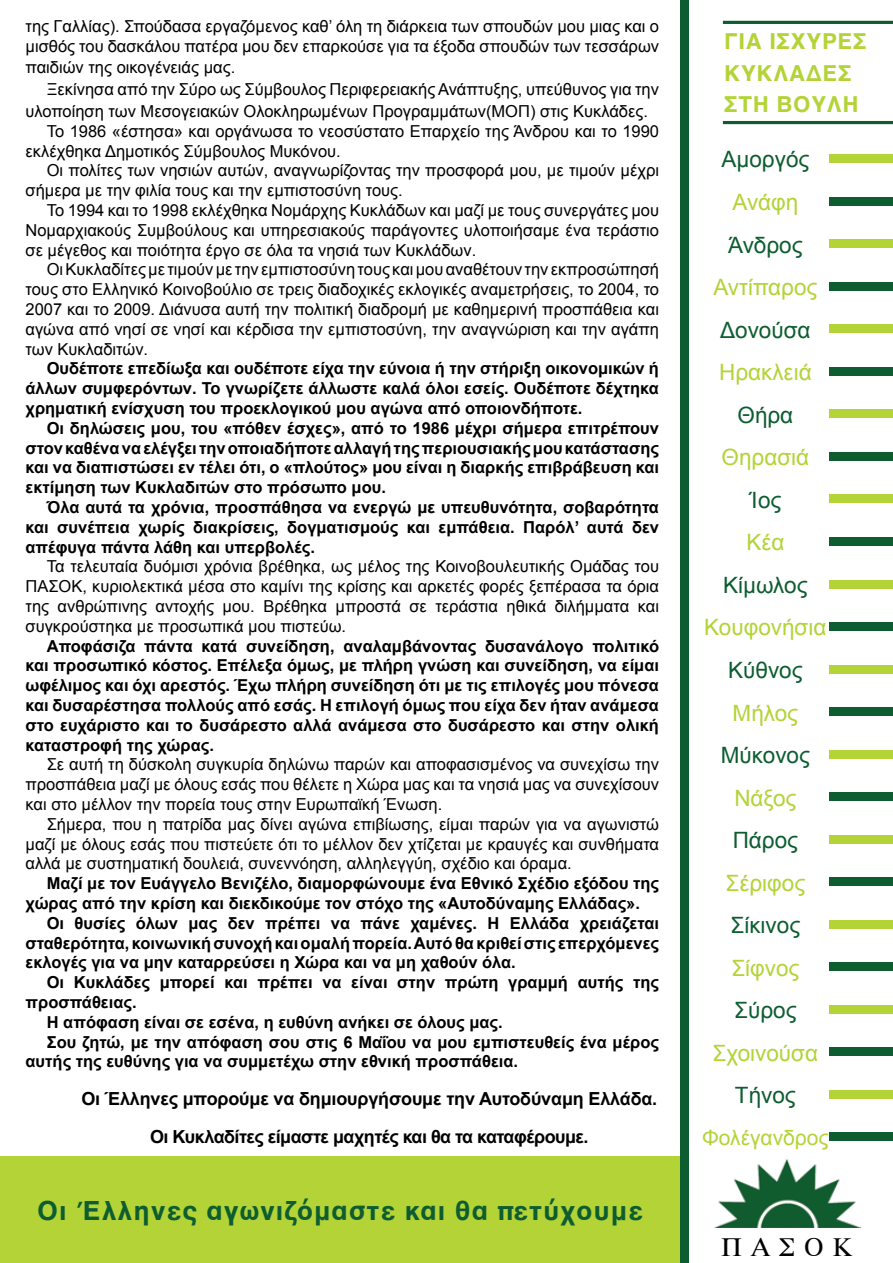
<style>
.page{position:relative;width:893px;height:1263px;background:#fff}
.page>*{position:absolute;margin:0;border:0;box-sizing:border-box;transform-origin:0 0}
.t1{font:700 27px "Helvetica";letter-spacing:.03em;color:#0d5d30}
.t2{font:22.5px "Arial";color:#b3d337}
.t3{font:22.5px "Arial";color:#0d5d30}
.t4{font:700 22.5px/31.5px "Helvetica";letter-spacing:.025em;color:#b3d337}
.t5{font:21px "Arial";color:#b3d337}
.t6{font:700 18px/37.8px "Arial";letter-spacing:-.01em;color:#000;text-align:center}
.t7{font:16.5px/19.8px "Arial";color:#000;text-align:justify}
.t8{font:700 16.5px/19.8px "Arial";color:#000;text-align:justify}
</style>
<div class="page">
<img style="left:715px;top:1159px;width:145px;height:68px">
<div style="left:0;top:1157px;width:680px;height:106px;background:#b3d337"></div>
<div style="left:829px;top:154px;width:64px;height:9px;background:#b3d337"></div>
<div style="left:680px;top:0;width:9px;height:1263px;background:#0d5d30"></div>
<div style="left:829px;top:197px;width:64px;height:9px;background:#0d5d30"></div>
<div style="left:829px;top:240px;width:64px;height:8px;background:#b3d337"></div>
<div style="left:829px;top:282px;width:64px;height:9px;background:#0d5d30"></div>
<div style="left:829px;top:325px;width:64px;height:8px;background:#b3d337"></div>
<div style="left:829px;top:367px;width:64px;height:9px;background:#0d5d30"></div>
<div style="left:829px;top:410px;width:64px;height:8px;background:#b3d337"></div>
<div style="left:829px;top:495px;width:64px;height:8px;background:#b3d337"></div>
<div style="left:829px;top:580px;width:64px;height:8px;background:#b3d337"></div>
<div style="left:829px;top:452px;width:64px;height:9px;background:#0d5d30"></div>
<div style="left:829px;top:622px;width:64px;height:9px;background:#0d5d30"></div>
<div style="left:829px;top:665px;width:64px;height:8px;background:#b3d337"></div>
<div style="left:829px;top:750px;width:64px;height:8px;background:#b3d337"></div>
<div style="left:829px;top:835px;width:64px;height:8px;background:#b3d337"></div>
<div style="left:829px;top:537px;width:64px;height:9px;background:#0d5d30"></div>
<div style="left:829px;top:877px;width:64px;height:9px;background:#0d5d30"></div>
<div style="left:829px;top:920px;width:64px;height:8px;background:#b3d337"></div>
<div style="left:829px;top:962px;width:64px;height:9px;background:#0d5d30"></div>
<div style="left:829px;top:792px;width:64px;height:9px;background:#0d5d30"></div>
<div style="left:829px;top:707px;width:64px;height:9px;background:#0d5d30"></div>
<div style="left:829px;top:1005px;width:64px;height:8px;background:#b3d337"></div>
<div style="left:829px;top:1047px;width:64px;height:9px;background:#0d5d30"></div>
<div style="left:829px;top:1090px;width:64px;height:8px;background:#b3d337"></div>
<div style="left:829px;top:1132px;width:64px;height:9px;background:#0d5d30"></div>
<hr style="left:723px;top:21px;width:170px;height:3px;background:#0d5d30">
<hr style="left:723px;top:121px;width:170px;height:3px;background:#0d5d30">
<p class="t7" style="left:26px;top:16px;width:635px">της Γαλλίας). Σπούδασα εργαζόμενος καθ’ όλη τη διάρκεια των σπουδών μου μιας και ο μισθός του δασκάλου πατέρα μου δεν επαρκούσε για τα έξοδα σπουδών των τεσσάρων</p>
<p class="t7" style="left:26px;top:58px;width:211px">παιδιών της οικογένειάς μας.</p>
<p class="t7" style="left:47px;top:80px;width:614px">Ξεκίνησα από την Σύρο ως Σύμβουλος Περιφερειακής Ανάπτυξης, υπεύθυνος για την</p>
<p class="t7" style="left:26px;top:101px;width:624px">υλοποίηση των Μεσογειακών Ολοκληρωμένων Προγραμμάτων(ΜΟΠ) στις Κυκλάδες.</p>
<p class="t7" style="left:26px;top:121px;width:635px;text-indent:21px">Το 1986 «έστησα» και οργάνωσα το νεοσύστατο Επαρχείο της Άνδρου και το 1990 εκλέχθηκα Δημοτικός Σύμβουλος Μυκόνου.</p>
<p class="t7" style="left:26px;top:161px;width:635px;text-indent:21px">Οι πολίτες των νησιών αυτών, αναγνωρίζοντας την προσφορά μου, με τιμούν μέχρι σήμερα με την φιλία τους και την εμπιστοσύνη τους.</p>
<p class="t7" style="left:26px;top:200px;width:635px;text-indent:21px">Το 1994 και το 1998 εκλέχθηκα Νομάρχης Κυκλάδων και μαζί με τους συνεργάτες μου Νομαρχιακούς Συμβούλους και υπηρεσιακούς παράγοντες υλοποιήσαμε ένα τεράστιο σε μέγεθος και ποιότητα έργο σε όλα τα νησιά των Κυκλάδων.</p>
<p class="t7" style="left:26px;top:260px;width:635px;text-indent:21px">Οι Κυκλαδίτες με τιμούν με την εμπιστοσύνη τους και μου αναθέτουν την εκπροσώπησή τους στο Ελληνικό Κοινοβούλιο σε τρεις διαδοχικές εκλογικές αναμετρήσεις, το 2004, το 2007 και το 2009. Διάνυσα αυτή την πολιτική διαδρομή με καθημερινή προσπάθεια και αγώνα από νησί σε νησί και κέρδισα την εμπιστοσύνη, την αναγνώριση και την αγάπη των Κυκλαδιτών.</p>
<p class="t8" style="left:26px;top:359px;width:635px;text-indent:21px">Ουδέποτε επεδίωξα και ουδέποτε είχα την εύνοια ή την στήριξη οικονομικών ή άλλων συμφερόντων. Το γνωρίζετε άλλωστε καλά όλοι εσείς. Ουδέποτε δέχτηκα χρηματική ενίσχυση του προεκλογικού μου αγώνα από οποιονδήποτε.</p>
<p class="t8" style="left:26px;top:419px;width:635px;text-indent:21px">Οι δηλώσεις μου, του «πόθεν έσχες», από το 1986 μέχρι σήμερα επιτρέπουν στον καθένα να ελέγξει την οποιαδήποτε αλλαγή της περιουσιακής μου κατάστασης και να διαπιστώσει εν τέλει ότι, ο «πλούτος» μου είναι η διαρκής επιβράβευση και εκτίμηση των Κυκλαδιτών στο πρόσωπο μου.</p>
<p class="t8" style="left:26px;top:498px;width:635px;text-indent:21px">Όλα αυτά τα χρόνια, προσπάθησα να ενεργώ με υπευθυνότητα, σοβαρότητα και συνέπεια χωρίς διακρίσεις, δογματισμούς και εμπάθεια. Παρόλ’ αυτά δεν απέφυγα πάντα λάθη και υπερβολές.</p>
<p class="t7" style="left:26px;top:557px;width:635px;text-indent:21px">Τα τελευταία δυόμισι χρόνια βρέθηκα, ως μέλος της Κοινοβουλευτικής Ομάδας του ΠΑΣΟΚ, κυριολεκτικά μέσα στο καμίνι της κρίσης και αρκετές φορές ξεπέρασα τα όρια της ανθρώπινης αντοχής μου. Βρέθηκα μπροστά σε τεράστια ηθικά διλήμματα και συγκρούστηκα με προσωπικά μου πιστεύω.</p>
<p class="t8" style="left:26px;top:636px;width:635px;text-indent:21px">Αποφάσιζα πάντα κατά συνείδηση, αναλαμβάνοντας δυσανάλογο πολιτικό και προσωπικό κόστος. Επέλεξα όμως, με πλήρη γνώση και συνείδηση, να είμαι ωφέλιμος και όχι αρεστός. Έχω πλήρη συνείδηση ότι με τις επιλογές μου πόνεσα και δυσαρέστησα πολλούς από εσάς. Η επιλογή όμως που είχα δεν ήταν ανάμεσα στο ευχάριστο και το δυσάρεστο αλλά ανάμεσα στο δυσάρεστο και στην ολική καταστροφή της χώρας.</p>
<p class="t7" style="left:26px;top:755px;width:635px;text-indent:21px">Σε αυτή τη δύσκολη συγκυρία δηλώνω παρών και αποφασισμένος να συνεχίσω την προσπάθεια μαζί με όλους εσάς που θέλετε η Χώρα μας και τα νησιά μας να συνεχίσουν και στο μέλλον την πορεία τους στην Ευρωπαϊκή Ένωση.</p>
<p class="t7" style="left:26px;top:814px;width:635px;text-indent:21px">Σήμερα, που η πατρίδα μας δίνει αγώνα επιβίωσης, είμαι παρών για να αγωνιστώ μαζί με όλους εσάς που πιστεύετε ότι το μέλλον δεν χτίζεται με κραυγές και συνθήματα αλλά με συστηματική δουλειά, συνεννόηση, αλληλεγγύη, σχέδιο και όραμα.</p>
<p class="t8" style="left:26px;top:874px;width:635px;text-indent:21px">Μαζί με τον Ευάγγελο Βενιζέλο, διαμορφώνουμε ένα Εθνικό Σχέδιο εξόδου της χώρας από την κρίση και διεκδικούμε τον στόχο της «Αυτοδύναμης Ελλάδας».</p>
<p class="t8" style="left:26px;top:914px;width:635px;text-indent:21px">Οι θυσίες όλων μας δεν πρέπει να πάνε χαμένες. Η Ελλάδα χρειάζεται σταθερότητα, κοινωνική συνοχή και ομαλή πορεία. Αυτό θα κριθεί στις επερχόμενες εκλογές για να μην καταρρεύσει η Χώρα και να μη χαθούν όλα.</p>
<p class="t8" style="left:47px;top:973px;width:614px">Οι Κυκλάδες μπορεί και πρέπει να είναι στην πρώτη γραμμή αυτής της</p>
<p class="t8" style="left:26px;top:993px;width:113px">προσπάθειας.</p>
<p class="t8" style="left:47px;top:1013px;width:457px">Η απόφαση είναι σε εσένα, η ευθύνη ανήκει σε όλους μας.</p>
<p class="t8" style="left:47px;top:1032px;width:614px">Σου ζητώ, με την απόφαση σου στις 6 Μαΐου να μου εμπιστευθείς ένα μέρος</p>
<p class="t8" style="left:26px;top:1052px;width:494px">αυτής της ευθύνης για να συμμετέχω στην εθνική προσπάθεια.</p>
<p class="t6" style="left:81px;top:1080px;width:577px">Οι Έλληνες μπορούμε να δημιουργήσουμε την Αυτοδύναμη Ελλάδα.<br>Οι Κυκλαδίτες είμαστε μαχητές και θα τα καταφέρουμε.</p>
<h1 class="t1" style="left:37px;top:1189px;width:607px">Οι Έλληνες αγωνιζόμαστε και θα πετύχουμε</h1>
<h2 class="t4" style="left:724px;top:26px;width:144px">ΓΙΑ ΙΣΧΥΡΕΣ<br>ΚΥΚΛΑΔΕΣ<br>ΣΤΗ ΒΟΥΛΗ</h2>
<h2 class="t3" style="left:721px;top:144px;width:89px">Αμοργός</h2>
<h2 class="t2" style="left:732px;top:187px;width:67px">Ανάφη</h2>
<h2 class="t3" style="left:728px;top:230px;width:76px">Άνδρος</h2>
<h2 class="t2" style="left:713px;top:273px;width:106px">Αντίπαρος</h2>
<h2 class="t3" style="left:720px;top:315px;width:92px">Δονούσα</h2>
<h2 class="t2" style="left:719px;top:358px;width:94px">Ηρακλειά</h2>
<h2 class="t3" style="left:737px;top:400px;width:57px">Θήρα</h2>
<h2 class="t2" style="left:721px;top:443px;width:89px">Θηρασιά</h2>
<h2 class="t3" style="left:749px;top:485px;width:33px">Ίος</h2>
<h2 class="t2" style="left:746px;top:528px;width:40px">Κέα</h2>
<h2 class="t3" style="left:723px;top:570px;width:86px">Κίμωλος</h2>
<h2 class="t2" style="left:704px;top:613px;width:124px">Κουφονήσια</h2>
<h2 class="t3" style="left:728px;top:655px;width:76px">Κύθνος</h2>
<h2 class="t2" style="left:733px;top:698px;width:67px">Μήλος</h2>
<h2 class="t3" style="left:721px;top:740px;width:91px">Μύκονος</h2>
<h2 class="t2" style="left:734px;top:783px;width:64px">Νάξος</h2>
<h2 class="t3" style="left:733px;top:825px;width:67px">Πάρος</h2>
<h2 class="t2" style="left:725px;top:868px;width:81px">Σέριφος</h2>
<h2 class="t3" style="left:730px;top:910px;width:71px">Σίκινος</h2>
<h2 class="t2" style="left:731px;top:953px;width:70px">Σίφνος</h2>
<h2 class="t3" style="left:734px;top:995px;width:64px">Σύρος</h2>
<h2 class="t2" style="left:713px;top:1038px;width:107px">Σχοινούσα</h2>
<h2 class="t3" style="left:735px;top:1080px;width:62px">Τήνος</h2>
<p class="t5" style="left:702px;top:1124px;width:128px">Φολέγανδρος</p>
</div>
